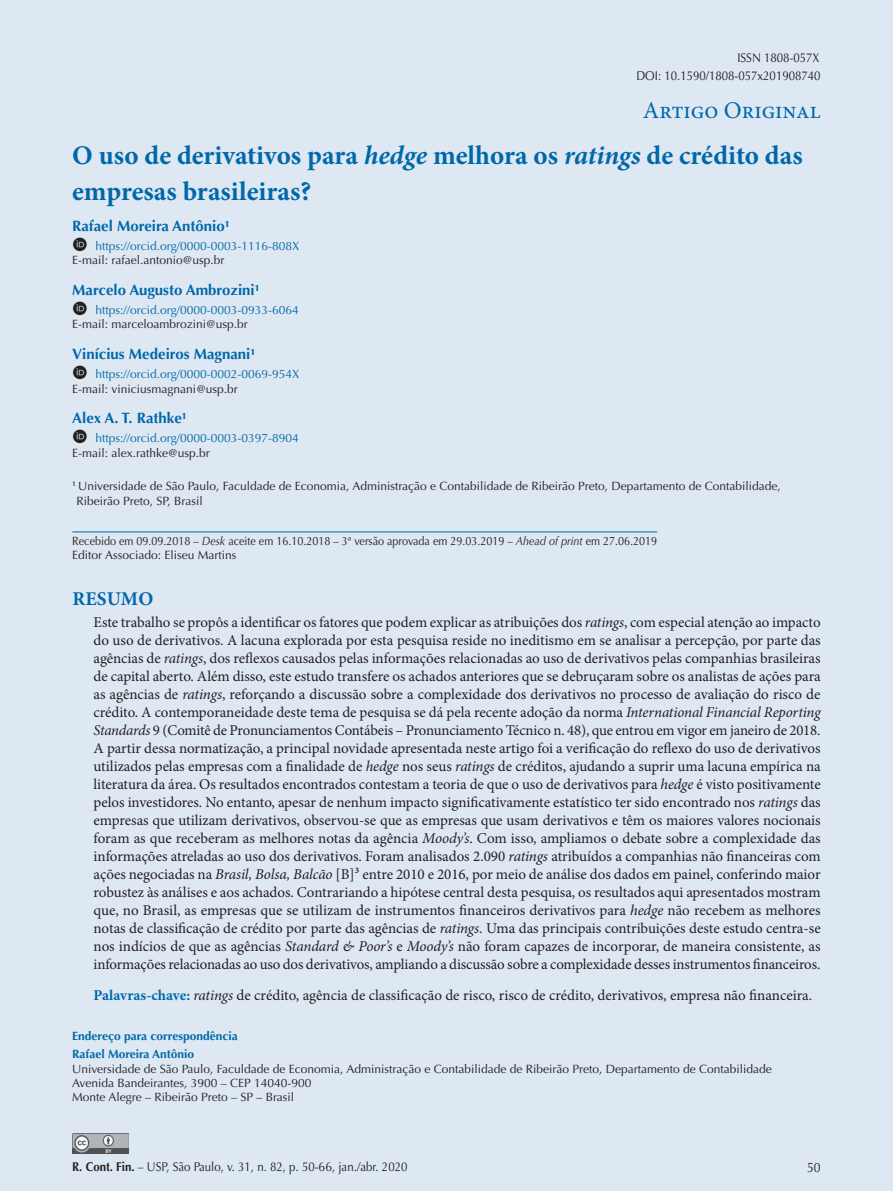
<style>
.page{position:relative;width:893px;height:1191px;background:#dee8f3}
.page>*{position:absolute;margin:0;border:0;box-sizing:border-box;transform-origin:0 0}
.TITULO{font:700 27px/36px "Minion Pro";color:#0068a9}
.t1{font:24px "Minion Pro";color:#0068a9}
.ABSTRACT1{font:700 19.5px "Minion Pro";letter-spacing:.005em;color:#0068a9}
.ABSTRACT2{font:15px/18px "Minion Pro";letter-spacing:-.01em;color:#231f20;text-align:justify}
.KEY_WORDS{font:15px "Minion Pro";color:#231f20}
.AUTORES{font:700 15px "Optima LT Std";color:#0068a9}
.t2{font:13.5px "Optima LT Std";color:#231f20;scale:.9 1}
.RODAPE{font:12.75px "Optima LT Std";color:#231f20;scale:.9 1}
.DOI{font:12.75px "Optima LT Std";color:#231f20;scale:.9 1}
.NOTA_CORRESP{font:12px "Optima LT Std";color:#231f20}
.NOTAS{font:12px "Optima LT Std";color:#0068a9}
.NOTAS-2{font:12px "Optima LT Std";color:#231f20}
.AFILIACÃO_1{font:12px/14.4px "Optima LT Std";color:#231f20}
.RECEPCÃO{font:12px "Optima LT Std";color:#231f20;scale:.9 1}
.ENDERECO{font:700 12px "Optima LT Std";color:#0068a9}
.NOME_CORRESP{font:700 12px "Optima LT Std";color:#0068a9}
.s1{font-style:italic}
.s2{font-weight:700;color:#0068a9}
.s3{font-weight:700}
.s4{font-style:inherit}
</style>
<div class="page">
<img style="left:72px;top:1133px;width:56px;height:20px">
<hr style="left:72px;top:531px;width:585px;height:1px;background:#0068a9">
<p class="DOI" style="left:737px;top:50px;width:93px">ISSN 1808-057X</p>
<p class="DOI" style="left:636px;top:68px;width:206px">DOI: 10.1590/1808-057x201908740</p>
<p class="t1" style="left:643px;top:94px;width:179px">Artigo Original</p>
<p class="TITULO" style="left:72px;top:137px;width:732px">O uso de derivativos para <span class="s1">hedge</span> melhora os <span class="s1">ratings</span> de crédito das empresas brasileiras?</p>
<p class="AUTORES" style="left:72px;top:217px;width:159px">Rafael Moreira Antônio¹</p>
<p class="NOTAS" style="left:96px;top:239px;width:205px">https://orcid.org/0000-0003-1116-808X</p>
<p class="NOTAS-2" style="left:72px;top:253px;width:154px">E-mail: rafael.antonio@usp.br</p>
<p class="AUTORES" style="left:72px;top:281px;width:189px">Marcelo Augusto Ambrozini¹</p>
<p class="NOTAS" style="left:96px;top:303px;width:205px">https://orcid.org/0000-0003-0933-6064</p>
<p class="NOTAS-2" style="left:72px;top:317px;width:177px">E-mail: marceloambrozini@usp.br</p>
<p class="AUTORES" style="left:72px;top:345px;width:185px">Vinícius Medeiros Magnani¹</p>
<p class="NOTAS" style="left:96px;top:367px;width:205px">https://orcid.org/0000-0002-0069-954X</p>
<p class="NOTAS-2" style="left:72px;top:381px;width:167px">E-mail: viniciusmagnani@usp.br</p>
<p class="AUTORES" style="left:72px;top:409px;width:116px">Alex A. T. Rathke¹</p>
<p class="NOTAS" style="left:96px;top:431px;width:205px">https://orcid.org/0000-0003-0397-8904</p>
<p class="NOTAS-2" style="left:72px;top:445px;width:139px">E-mail: alex.rathke@usp.br</p>
<p class="AFILIACÃO_1" style="left:77px;top:479px;width:706px;text-indent:-4px"><sup>1</sup> Universidade de São Paulo, Faculdade de Economia, Administração e Contabilidade de Ribeirão Preto, Departamento de Contabilidade,<br>Ribeirão Preto, SP, Brasil</p>
<p class="RECEPCÃO" style="left:72px;top:534px;width:651px">Recebido em 09.09.2018 – <span class="s1">Desk</span> aceite em 16.10.2018 – 3ª versão aprovada em 29.03.2019 – <span class="s1">Ahead of print</span> em 27.06.2019</p>
<p class="NOTAS-2" style="left:72px;top:548px;width:166px">Editor Associado: Eliseu Martins</p>
<p class="ABSTRACT1" style="left:72px;top:584px;width:82px">RESUMO</p>
<p class="ABSTRACT2" style="left:94px;top:613px;width:729px">Este trabalho se propôs a identificar os fatores que podem explicar as atribuições dos <span class="s1">ratings</span>, com especial atenção ao impacto do uso de derivativos. A lacuna explorada por esta pesquisa reside no ineditismo em se analisar a percepção, por parte das agências de <span class="s1">ratings</span>, dos reflexos causados pelas informações relacionadas ao uso de derivativos pelas companhias brasileiras de capital aberto. Além disso, este estudo transfere os achados anteriores que se debruçaram sobre os analistas de ações para as agências de <span class="s1">ratings</span>, reforçando a discussão sobre a complexidade dos derivativos no processo de avaliação do risco de crédito. A contemporaneidade deste tema de pesquisa se dá pela recente adoção da norma <span class="s1">International Financial Reporting Standards</span> 9 (Comitê de Pronunciamentos Contábeis – Pronunciamento Técnico n. 48), que entrou em vigor em janeiro de 2018.<br>A partir dessa normatização, a principal novidade apresentada neste artigo foi a verificação do reflexo do uso de derivativos utilizados pelas empresas com a finalidade de <span class="s1">hedge</span> nos seus <span class="s1">ratings</span> de créditos, ajudando a suprir uma lacuna empírica na literatura da área. Os resultados encontrados contestam a teoria de que o uso de derivativos para <span class="s1">hedge</span> é visto positivamente pelos investidores. No entanto, apesar de nenhum impacto significativamente estatístico ter sido encontrado nos <span class="s1">ratings</span> das empresas que utilizam derivativos, observou-se que as empresas que usam derivativos e têm os maiores valores nocionais foram as que receberam as melhores notas da agência <span class="s1">Moody’s</span>. Com isso, ampliamos o debate sobre a complexidade das informações atreladas ao uso dos derivativos. Foram analisados 2.090 <span class="s1">ratings</span> atribuídos a companhias não financeiras com ações negociadas na <span class="s1">Brasil, Bolsa, Balcão</span> [B]³ entre 2010 e 2016, por meio de análise dos dados em painel, conferindo maior robustez às análises e aos achados. Contrariando a hipótese central desta pesquisa, os resultados aqui apresentados mostram que, no Brasil, as empresas que se utilizam de instrumentos financeiros derivativos para <span class="s1">hedge</span> não recebem as melhores notas de classificação de crédito por parte das agências de <span class="s1">ratings</span>. Uma das principais contribuições deste estudo centra-se nos indícios de que as agências <span class="s1">Standard &amp; Poor’s</span> e <span class="s1">Moody’s</span> não foram capazes de incorporar, de maneira consistente, as informações relacionadas ao uso dos derivativos, ampliando a discussão sobre a complexidade desses instrumentos financeiros.</p>
<p class="KEY_WORDS" style="left:94px;top:984px;width:720px"><span class="s2">Palavras-chave:</span> <span class="s1">ratings</span> de crédito, agência de classificação de risco, risco de crédito, derivativos, empresa não financeira.</p>
<p class="ENDERECO" style="left:72px;top:1028px;width:167px">Endereço para correspondência</p>
<p class="NOME_CORRESP" style="left:72px;top:1047px;width:123px">Rafael Moreira Antônio</p>
<p class="NOTA_CORRESP" style="left:72px;top:1061px;width:701px">Universidade de São Paulo, Faculdade de Economia, Administração e Contabilidade de Ribeirão Preto, Departamento de Contabilidade</p>
<p class="NOTA_CORRESP" style="left:72px;top:1076px;width:241px">Avenida Bandeirantes, 3900 – CEP 14040-900</p>
<p class="NOTA_CORRESP" style="left:72px;top:1090px;width:223px">Monte Alegre – Ribeirão Preto – SP – Brasil</p>
<p class="RODAPE" style="left:72px;top:1159px;width:374px"><span class="s3">R. Cont. Fin.</span> – USP, São Paulo, v. 31, n. 82, p. 50-<span class="s4">66</span>, jan<span class="s4">./</span>abr. 2020</p>
<p class="t2" style="left:807px;top:1160px;width:17px">50</p>
</div>
